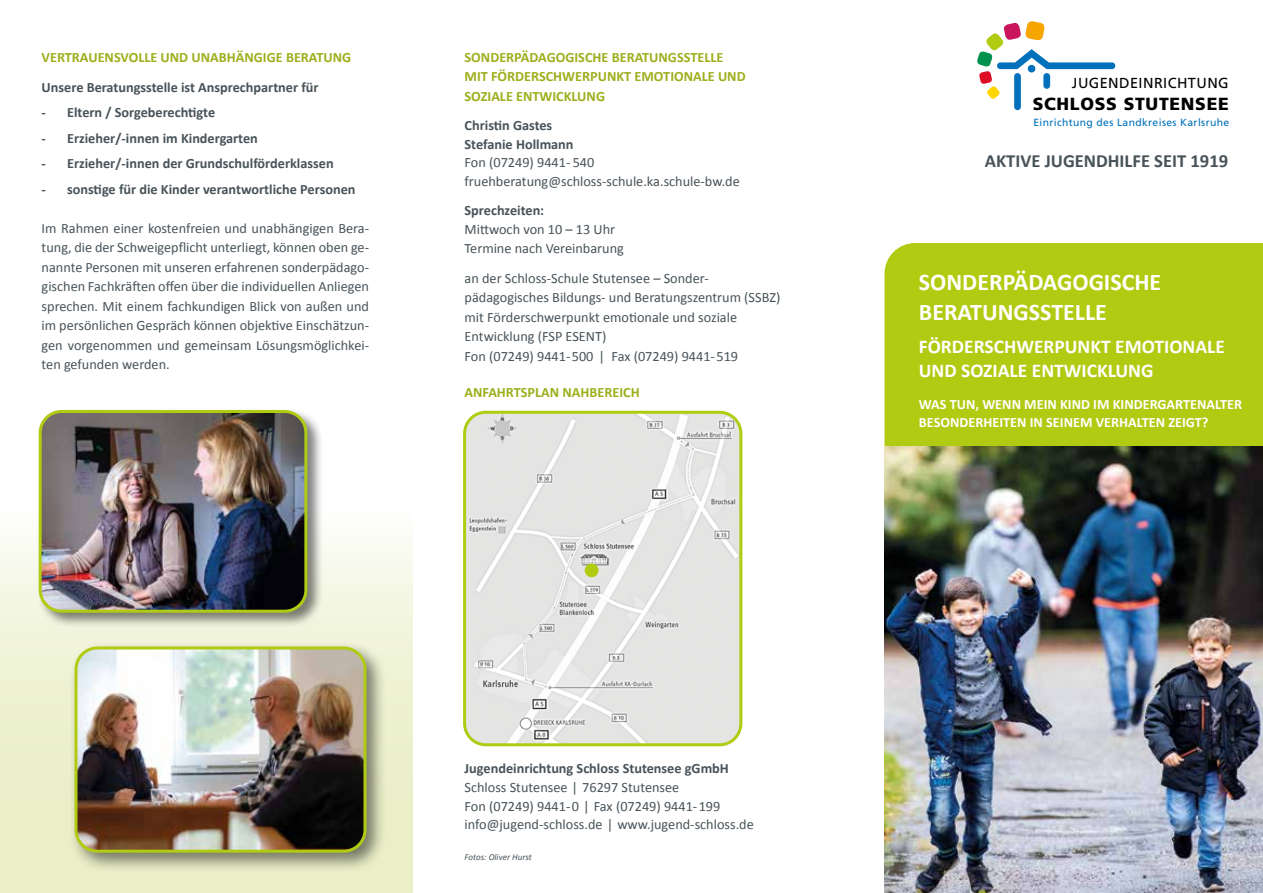
<style>
.page{position:relative;width:1263px;height:893px;background:#fff}
.page>*{position:absolute;margin:0;border:0;box-sizing:border-box;transform-origin:0 0}
.t1{font:700 24px/30px "Calibri";color:#fff}
.t2{font:700 19.5px/24px "Calibri";color:#fff}
.t3{font:700 18.6px "Calibri";color:#485359}
.t4{font:900 17.55px "Frutiger";letter-spacing:.04em;color:#000}
.t5{font:14.55px "Frutiger";letter-spacing:.03em;color:#000}
.t6{font:14.25px/19.5px "Calibri";color:#485359}
.t7{font:700 14.25px/18.8px "Calibri";color:#485359}
.t8{font:700 14.25px/19.5px "Calibri";color:#9daf1c}
.t9{font:700 14.25px/18px "Calibri";color:#fff}
.t10{font:10.35px "Frutiger";letter-spacing:.035em;color:#0071ba}
.t11{font:italic 9px "Calibri";color:#485359}
</style>
<div class="page">
<div style="left:0;top:511px;width:412px;height:382px;background:linear-gradient(to bottom,#f9faf1,#e6ecbd)"></div>
<div style="left:884px;top:243px;width:379px;height:203px;background:#b1cb13"></div>
<div style="left:1014px;top:73px;width:7px;height:37px;background:#0071ba;border-radius:3px"></div>
<svg style="left:977px;top:21px;width:138px;height:79px"></svg>
<img style="left:884px;top:446px;width:379px;height:447px">
<img style="left:467px;top:414px;width:274px;height:331px">
<div style="left:463px;top:411px;width:279px;height:335px;border:3px solid #b1cb13;border-radius:21px"></div>
<div style="left:585px;top:563px;width:13px;height:14px;background:#b1cb13;border-radius:50%"></div>
<div style="left:69px;top:641px;width:318px;height:232px;background:#000;opacity:.5"></div>
<img style="left:76px;top:648px;width:289px;height:203px">
<div style="left:74px;top:646px;width:292px;height:207px;border:3px solid #b1cb13;border-radius:21px"></div>
<div style="left:37px;top:408px;width:286px;height:221px;background:#000;opacity:.5"></div>
<img style="left:40px;top:411px;width:266px;height:200px">
<div style="left:39px;top:410px;width:268px;height:203px;border:3px solid #b1cb13;border-radius:21px"></div>
<p class="t8" style="left:42px;top:47px;width:311px">VERTRAUENSVOLLE UND UNABHÄNGIGE BERATUNG</p>
<p class="t7" style="left:42px;top:77px;width:278px">Unsere Beratungsstelle ist Ansprechpartner für</p>
<p class="t7" style="left:42px;top:102px;width:175px">- Eltern / Sorgeberechtigte</p>
<p class="t7" style="left:42px;top:128px;width:218px">- Erzieher/-innen im Kindergarten</p>
<p class="t7" style="left:42px;top:153px;width:294px">- Erzieher/-innen der Grundschulförderklassen</p>
<p class="t7" style="left:42px;top:179px;width:315px">- sonstige für die Kinder verantwortliche Personen</p>
<p class="t6" style="left:42px;top:218px;width:329px;text-align:justify">Im Rahmen einer kostenfreien und unabhängigen Bera&shy;tung, die der Schweigepflicht unterliegt, können oben ge&shy;nannte Personen mit unseren erfahrenen sonderpädago&shy;gischen Fachkräften offen über die individuellen Anliegen sprechen. Mit einem fachkundigen Blick von außen und im persönlichen Gespräch können objektive Einschätzun&shy;gen vorgenommen und gemeinsam Lösungsmöglichkei&shy;ten gefunden werden.</p>
<p class="t8" style="left:465px;top:47px;width:283px">SONDERPÄDAGOGISCHE BERATUNGSSTELLE<br>MIT FÖRDERSCHWERPUNKT EMOTIONALE UND<br>SOZIALE ENTWICKLUNG</p>
<p class="t7" style="left:465px;top:115px;width:111px">Christin Gastes<br>Stefanie Hollmann</p>
<p class="t6" style="left:465px;top:153px;width:277px;line-height:18.8px">Fon (07249) 9441- 540 fruehberatung@schloss-schule.ka.schule-bw.de</p>
<p class="t7" style="left:465px;top:201px;width:81px">Sprechzeiten:</p>
<p class="t6" style="left:465px;top:219px;width:161px;line-height:18.8px">Mittwoch von 10 – 13 Uhr<br>Termine nach Vereinbarung</p>
<p class="t6" style="left:465px;top:268px;width:317px">an der Schloss-Schule Stutensee – Sonder&shy;pädagogisches Bildungs- und Beratungszentrum (SSBZ) mit Förderschwerpunkt emotionale und soziale Entwicklung (FSP ESENT)<br>Fon (07249) 9441-500 | Fax (07249) 9441-519</p>
<p class="t8" style="left:465px;top:381px;width:177px">ANFAHRTSPLAN NAHBEREICH</p>
<p class="t7" style="left:465px;top:758px;width:266px">Jugendeinrichtung Schloss Stutensee gGmbH</p>
<p class="t6" style="left:465px;top:777px;width:291px;line-height:18.8px">Schloss Stutensee | 76297 Stutensee<br>Fon (07249) 9441-0 | Fax (07249) 9441-199 info@jugend-schloss.de | www.jugend-schloss.de</p>
<p class="t11" style="left:465px;top:851px;width:69px">Fotos: Oliver Hurst</p>
<p class="t5" style="left:1072px;top:75px;width:158px">JUGENDEINRICHTUNG</p>
<p class="t10" style="left:1033px;top:116px;width:197px">Einrichtung des Landkreises Karlsruhe</p>
<p class="t4" style="left:1033px;top:93px;width:198px">SCHLOSS STUTENSEE</p>
<h3 class="t3" style="left:985px;top:149px;width:245px">AKTIVE JUGENDHILFE SEIT 1919</h3>
<h1 class="t1" style="left:919px;top:266px;width:244px">SONDERPÄDAGOGISCHE<br>BERATUNGSSTELLE</h1>
<h2 class="t2" style="left:919px;top:334px;width:308px">FÖRDERSCHWERPUNKT EMOTIONALE<br>UND SOZIALE ENTWICKLUNG</h2>
<p class="t9" style="left:919px;top:395px;width:325px">WAS TUN, WENN MEIN KIND IM KINDERGARTENALTER<br>BESONDERHEITEN IN SEINEM VERHALTEN ZEIGT?</p>
</div>
